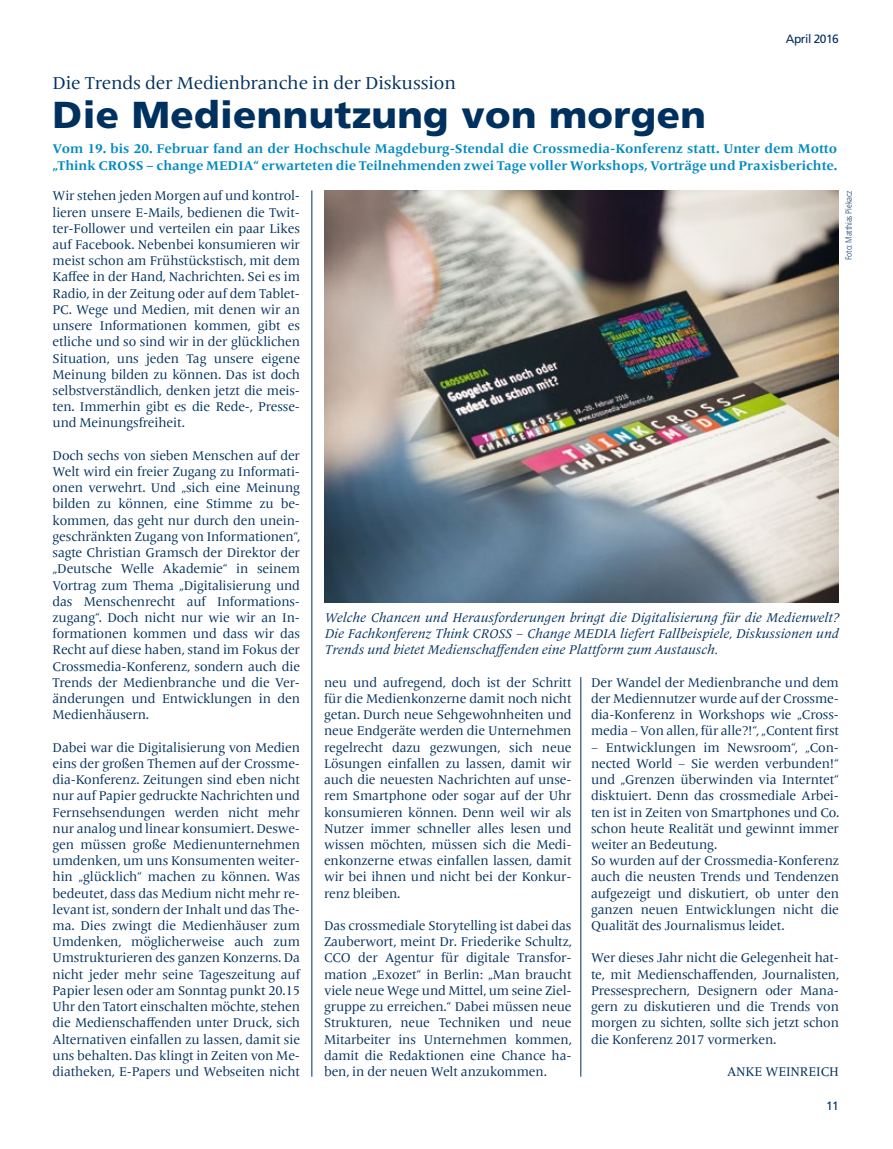
<style>
.page{position:relative;width:893px;height:1149px;background:#fff}
.page>*{position:absolute;margin:0;border:0;box-sizing:border-box;transform-origin:0 0}
.t1{font:900 37.5px "Frutiger LT";letter-spacing:.01em;color:#00305e}
.t2{font:18px "Frutiger Serif LT Pro";letter-spacing:-.01em;color:#00305e}
.t3{font:13.2px/16.2px "Frutiger Serif LT Pro";letter-spacing:-.01em;color:#00305e;text-align:justify}
.t4{font:italic 13.2px/16.2px "Frutiger Serif LT Pro";color:#00305e;text-align:justify}
.t5{font:700 13.2px/16.2px "Frutiger Serif LT Pro";color:#008ac2}
.t6{font:12px "Frutiger";letter-spacing:-.04em;color:#00305e}
.t7{font:300 condensed 9px "Frutiger";letter-spacing:-.01em;color:#00305e}
</style>
<div class="page">
<hr style="left:311px;top:190px;width:1px;height:886px;background:#00305e">
<hr style="left:580px;top:676px;width:1px;height:400px;background:#00305e">
<img style="left:324px;top:190px;width:515px;height:412px">
<p class="t6" style="left:786px;top:32px;width:55px">April 2016</p>
<h2 class="t2" style="left:53px;top:72px;width:405px">Die Trends der Medienbranche in der Diskussion</h2>
<h1 class="t1" style="left:53px;top:92px;width:655px">Die Mediennutzung von morgen</h1>
<p class="t5" style="left:53px;top:141px;width:786px">Vom 19. bis 20. Februar fand an der Hochschule Magdeburg-Stendal die Crossmedia-Konferenz statt. Unter dem Motto „Think CROSS – change MEDIA“ erwarteten die Teilnehmenden zwei Tage voller Workshops, Vorträge und Praxisberichte.</p>
<p class="t3" style="left:53px;top:188px;width:249px">Wir stehen jeden Morgen auf und kontrol&shy;lieren unsere E-Mails, bedienen die Twit&shy;ter-Follower und verteilen ein paar Likes auf Facebook. Nebenbei konsumieren wir meist schon am Frühstückstisch, mit dem Kaffee in der Hand, Nachrichten. Sei es im Radio, in der Zeitung oder auf dem Tablet-PC. Wege und Medien, mit denen wir an unsere Informationen kommen, gibt es etliche und so sind wir in der glücklichen Situation, uns jeden Tag unsere eigene Meinung bilden zu können. Das ist doch selbstverständlich, denken jetzt die meis&shy;ten. Immerhin gibt es die Rede-, Presse&shy;und Meinungsfreiheit.</p>
<p class="t3" style="left:53px;top:447px;width:249px">Doch sechs von sieben Menschen auf der Welt wird ein freier Zugang zu Informati&shy;onen verwehrt. Und „sich eine Meinung bilden zu können, eine Stimme zu be&shy;kommen, das geht nur durch den unein&shy;geschränkten Zugang von Informationen“, sagte Christian Gramsch der Direktor der „Deutsche Welle Akademie“ in seinem Vortrag zum Thema „Digitalisierung und das Menschenrecht auf Informations&shy;zugang“. Doch nicht nur wie wir an In&shy;formationen kommen und dass wir das Recht auf diese haben, stand im Fokus der Crossmedia-Konferenz, sondern auch die Trends der Medienbranche und die Ver&shy;änderungen und Entwicklungen in den Medienhäusern.</p>
<p class="t3" style="left:53px;top:739px;width:249px">Dabei war die Digitalisierung von Medien eins der großen Themen auf der Crossme&shy;dia-Konferenz. Zeitungen sind eben nicht nur auf Papier gedruckte Nachrichten und Fernsehsendungen werden nicht mehr nur analog und linear konsumiert. Deswe&shy;gen müssen große Medienunternehmen umdenken, um uns Konsumenten weiter&shy;hin „glücklich“ machen zu können. Was bedeutet, dass das Medium nicht mehr re&shy;levant ist, sondern der Inhalt und das The&shy;ma. Dies zwingt die Medienhäuser zum Umdenken, möglicherweise auch zum Umstrukturieren des ganzen Konzerns. Da nicht jeder mehr seine Tageszeitung auf Papier lesen oder am Sonntag punkt 20.15<br>Uhr den Tatort einschalten möchte, stehen die Medienschaffenden unter Druck, sich Alternativen einfallen zu lassen, damit sie uns behalten. Das klingt in Zeiten von Me&shy;diatheken, E-Papers und Webseiten nicht</p>
<p class="t7" style="left:844px;top:260px;width:71px;rotate:-90deg">Foto: Matthias Piekacz</p>
<p class="t4" style="left:325px;top:609px;width:516px">Welche Chancen und Herausforderungen bringt die Digitalisierung für die Medienwelt?<br>Die Fachkonferenz Think CROSS – Change MEDIA liefert Fallbeispiele, Diskussionen und Trends und bietet Medienschaffenden eine Plattform zum Austausch.</p>
<p class="t3" style="left:324px;top:674px;width:249px">neu und aufregend, doch ist der Schritt für die Medienkonzerne damit noch nicht getan. Durch neue Sehgewohnheiten und neue Endgeräte werden die Unternehmen regelrecht dazu gezwungen, sich neue Lösungen einfallen zu lassen, damit wir auch die neuesten Nachrichten auf unse&shy;rem Smartphone oder sogar auf der Uhr konsumieren können. Denn weil wir als Nutzer immer schneller alles lesen und wissen möchten, müssen sich die Medi&shy;enkonzerne etwas einfallen lassen, damit wir bei ihnen und nicht bei der Konkur&shy;renz bleiben.</p>
<p class="t3" style="left:324px;top:917px;width:249px">Das crossmediale Storytelling ist dabei das Zauberwort, meint Dr. Friederike Schultz, CCO der Agentur für digitale Transfor&shy;mation „Exozet“ in Berlin: „Man braucht viele neue Wege und Mittel, um seine Ziel&shy;gruppe zu erreichen.“ Dabei müssen neue Strukturen, neue Techniken und neue Mitarbeiter ins Unternehmen kommen, damit die Redaktionen eine Chance ha&shy;ben, in der neuen Welt anzukommen.</p>
<p class="t3" style="left:591px;top:674px;width:249px">Der Wandel der Medienbranche und dem der Mediennutzer wurde auf der Crossme&shy;dia-Konferenz in Workshops wie „Cross&shy;media – Von allen, für alle?!“, „Content first</p>
<p class="t3" style="left:591px;top:739px;width:250px;text-align:left">– Entwicklungen im Newsroom“, „Con&shy;nected World – Sie werden verbunden!“ und „Grenzen überwinden via Interntet“ disktuiert. Denn das crossmediale Arbei&shy;ten ist in Zeiten von Smartphones und Co. schon heute Realität und gewinnt immer weiter an Bedeutung.<br>So wurden auf der Crossmedia-Konferenz auch die neusten Trends und Tendenzen aufgezeigt und diskutiert, ob unter den ganzen neuen Entwicklungen nicht die Qualität des Journalismus leidet.</p>
<p class="t3" style="left:591px;top:949px;width:250px">Wer dieses Jahr nicht die Gelegenheit hat&shy;te, mit Medienschaffenden, Journalisten, Pressesprechern, Designern oder Mana&shy;gern zu diskutieren und die Trends von morgen zu sichten, sollte sich jetzt schon die Konferenz 2017 vormerken.</p>
<p class="t3" style="left:727px;top:1063px;width:113px">ANKE WEINREICH</p>
<p class="t6" style="left:826px;top:1098px;width:14px">11</p>
</div>
